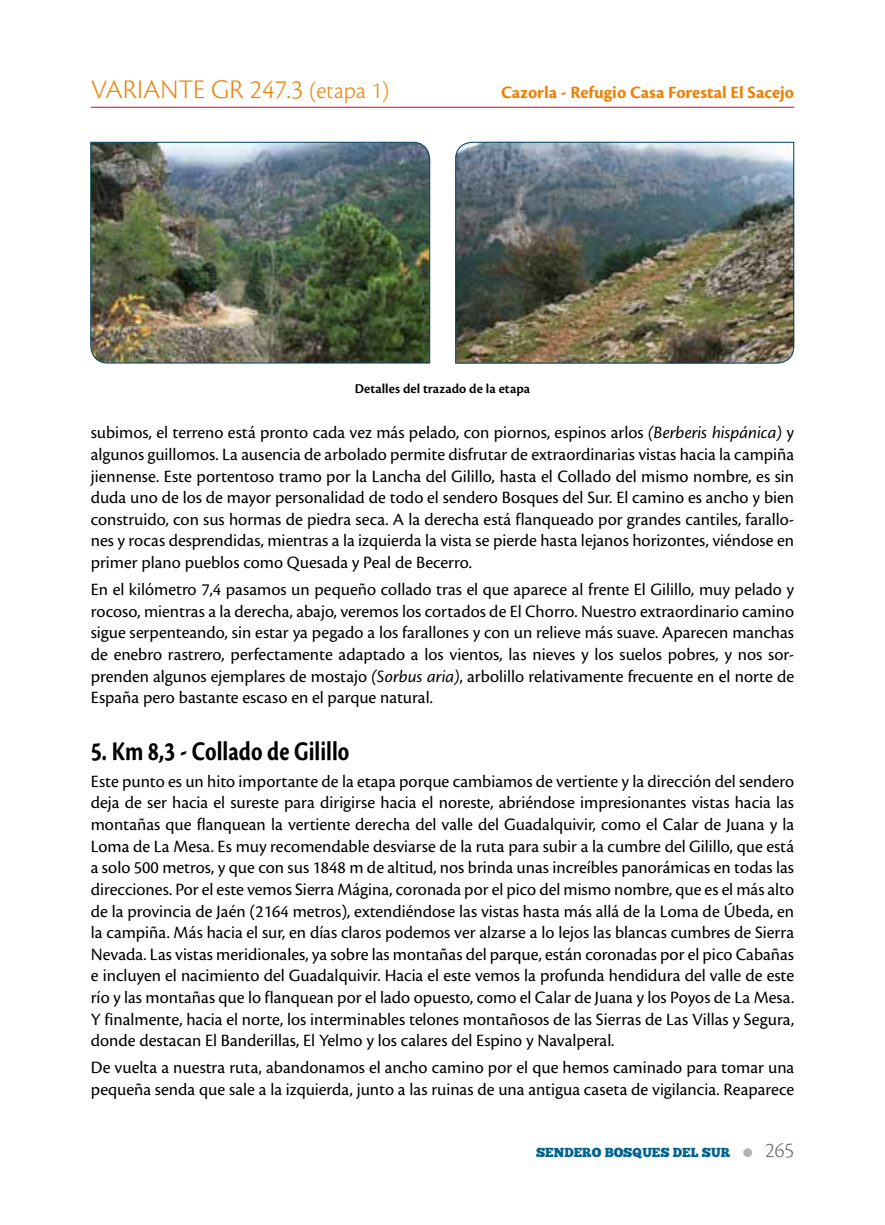
<style>
.page{position:relative;width:885px;height:1225px;background:#fff}
.page>*{position:absolute;margin:0;border:0;box-sizing:border-box;transform-origin:0 0}
.t1{font:700 28px "Cronos Pro";color:#000;scale:.8 1}
.t2{font:300 28px "Cronos Pro";color:#ee7f00}
.t3{font:300 24px "Cronos Pro";color:#ee7f00}
.t4{font:300 22px "Cronos Pro";color:#646567}
.t5{font:18px/21.6px "Cronos Pro";color:#000;text-align:justify}
.t6{font:700 18px "Cronos Pro";letter-spacing:-.005em;color:#ee7f00}
.t7{font:600 14px "Cronos Pro";letter-spacing:.005em;color:#000}
.t8{font:13px "Chunk Five";color:#006390}
.s1{font-size:28px}
.s2{font-style:italic}
</style>
<div class="page">
<hr style="left:91px;top:107px;width:703px;height:1px;background:#e2001a">
<img style="left:90px;top:141px;width:340px;height:223px">
<img style="left:455px;top:141px;width:339px;height:223px">
<h1 class="t2" style="left:91px;top:73px;width:16px">VARIANTE</h1>
<h2 class="t3" style="left:211px;top:77px;width:179px"><span class="s1">GR 247.3</span> (etapa 1)</h2>
<p class="t6" style="left:501px;top:82px;width:294px">Cazorla - Refugio Casa Forestal El Sacejo</p>
<p class="t7" style="left:355px;top:381px;width:177px">Detalles del trazado de la etapa</p>
<p class="t5" style="left:91px;top:422px;width:705px">subimos, el terreno está pronto cada vez más pelado, con piornos, espinos arlos <span class="s2">(Berberis hispánica)</span> y algunos guillomos. La ausencia de arbolado permite disfrutar de extraordinarias vistas hacia la campiña jiennense. Este portentoso tramo por la Lancha del Gilillo, hasta el Collado del mismo nombre, es sin duda uno de los de mayor personalidad de todo el sendero Bosques del Sur. El camino es ancho y bien construido, con sus hormas de piedra seca. A la derecha está flanqueado por grandes cantiles, farallo&shy;nes y rocas desprendidas, mientras a la izquierda la vista se pierde hasta lejanos horizontes, viéndose en primer plano pueblos como Quesada y Peal de Becerro.</p>
<p class="t5" style="left:91px;top:579px;width:705px">En el kilómetro 7,4 pasamos un pequeño collado tras el que aparece al frente El Gilillo, muy pelado y rocoso, mientras a la derecha, abajo, veremos los cortados de El Chorro. Nuestro extraordinario camino sigue serpenteando, sin estar ya pegado a los farallones y con un relieve más suave. Aparecen manchas de enebro rastrero, perfectamente adaptado a los vientos, las nieves y los suelos pobres, y nos sor&shy;prenden algunos ejemplares de mostajo <span class="s2">(Sorbus aria)</span>, arbolillo relativamente frecuente en el norte de España pero bastante escaso en el parque natural.</p>
<h1 class="t1" style="left:91px;top:735px;width:325px">5. Km 8,3 - Collado de Gilillo</h1>
<p class="t5" style="left:91px;top:770px;width:705px">Este punto es un hito importante de la etapa porque cambiamos de vertiente y la dirección del sendero deja de ser hacia el sureste para dirigirse hacia el noreste, abriéndose impresionantes vistas hacia las montañas que flanquean la vertiente derecha del valle del Guadalquivir, como el Calar de Juana y la Loma de La Mesa. Es muy recomendable desviarse de la ruta para subir a la cumbre del Gilillo, que está a solo 500 metros, y que con sus 1848 m de altitud, nos brinda unas increíbles panorámicas en todas las direcciones. Por el este vemos Sierra Mágina, coronada por el pico del mismo nombre, que es el más alto de la provincia de Jaén (2164 metros), extendiéndose las vistas hasta más allá de la Loma de Úbeda, en la campiña. Más hacia el sur, en días claros podemos ver alzarse a lo lejos las blancas cumbres de Sierra Nevada. Las vistas meridionales, ya sobre las montañas del parque, están coronadas por el pico Cabañas e incluyen el nacimiento del Guadalquivir. Hacia el este vemos la profunda hendidura del valle de este río y las montañas que lo flanquean por el lado opuesto, como el Calar de Juana y los Poyos de La Mesa.<br>Y finalmente, hacia el norte, los interminables telones montañosos de las Sierras de Las Villas y Segura, donde destacan El Banderillas, El Yelmo y los calares del Espino y Navalperal.</p>
<p class="t5" style="left:91px;top:1057px;width:705px">De vuelta a nuestra ruta, abandonamos el ancho camino por el que hemos caminado para tomar una pequeña senda que sale a la izquierda, junto a las ruinas de una antigua caseta de vigilancia. Reaparece</p>
<p class="t8" style="left:536px;top:1146px;width:196px">SENDERO BOSQUES DEL SUR</p>
<p class="t4" style="left:765px;top:1137px;width:31px">265</p>
</div>
